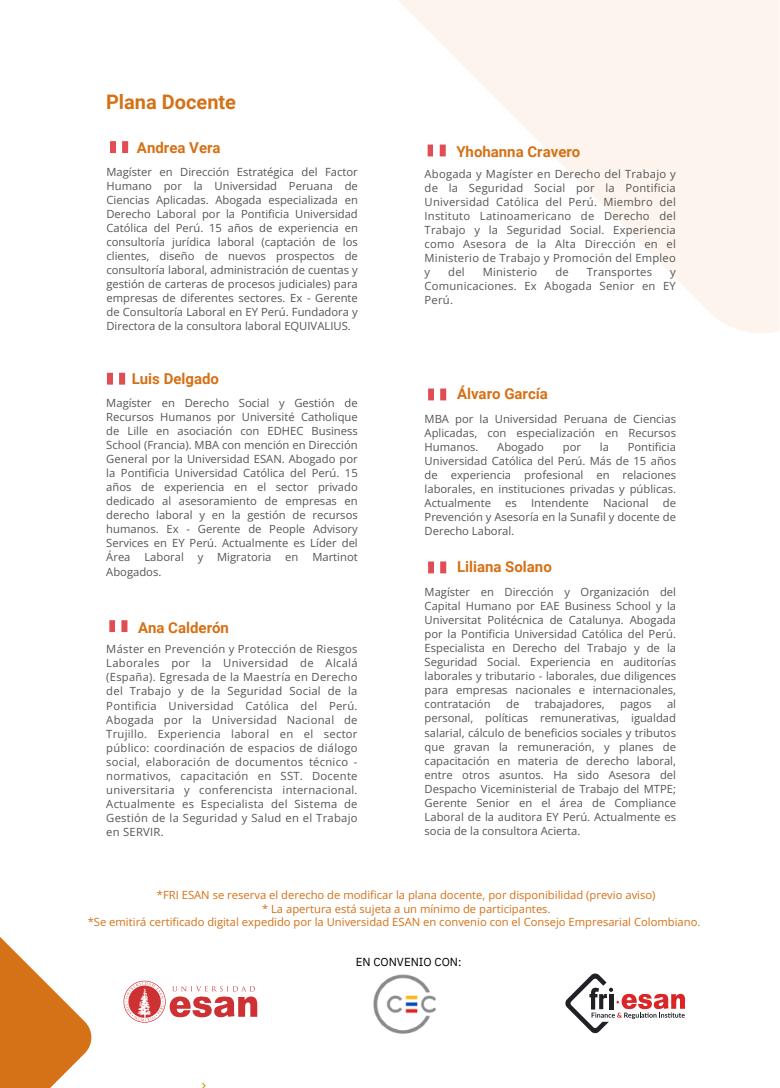
<style>
.page{position:relative;width:780px;height:1088px;background:#fff}
.page>*{position:absolute;margin:0;border:0;box-sizing:border-box;transform-origin:0 0}
.t1{font:700 20px "Roboto";color:#d57117}
.t2{font:700 15px "Roboto";color:#d57117}
.t3{font:11.62px "IBM Plex Sans";color:#000}
.t4{font:11.25px/14px "Open Sans";color:#555;text-align:justify}
.t5{font:11.25px "Open Sans";color:#d57117}
.t6{font:11.25px "Open Sans";letter-spacing:.02em;color:#555}
</style>
<div class="page">
<svg style="left:0;top:937px;width:91px;height:150px"></svg>
<svg style="left:107px;top:373px;width:6px;height:11px"></svg>
<svg style="left:119px;top:373px;width:6px;height:11px"></svg>
<svg style="left:109px;top:620px;width:6px;height:12px"></svg>
<svg style="left:121px;top:620px;width:6px;height:12px"></svg>
<svg style="left:110px;top:141px;width:6px;height:12px"></svg>
<svg style="left:122px;top:141px;width:6px;height:12px"></svg>
<svg style="left:202px;top:1082px;width:4px;height:5px"></svg>
<svg style="left:124px;top:980px;width:133px;height:42px"></svg>
<svg style="left:428px;top:388px;width:6px;height:12px"></svg>
<svg style="left:440px;top:388px;width:6px;height:12px"></svg>
<svg style="left:428px;top:561px;width:6px;height:12px"></svg>
<svg style="left:440px;top:561px;width:6px;height:12px"></svg>
<svg style="left:398px;top:0;width:381px;height:333px;fill:#fcf4ed"></svg>
<svg style="left:428px;top:144px;width:6px;height:12px"></svg>
<div style="left:434px;top:144px;width:6px;height:12px;background:#fff"></div>
<svg style="left:440px;top:144px;width:6px;height:12px"></svg>
<svg style="left:565px;top:973px;width:120px;height:60px"></svg>
<img style="left:373px;top:974px;width:63px;height:60px">
<p class="t1" style="left:106px;top:90px;width:132px">Plana Docente</p>
<p class="t2" style="left:137px;top:139px;width:85px">Andrea Vera</p>
<p class="t4" style="left:107px;top:164px;width:253px">Magíster en Dirección Estratégica del Factor Humano por la Universidad Peruana de Ciencias Aplicadas. Abogada especializada en Derecho Laboral por la Pontificia Universidad Católica del Perú. 15 años de experiencia en consultoría jurídica laboral (captación de los clientes, diseño de nuevos prospectos de consultoría laboral, administración de cuentas y gestión de carteras de procesos judiciales) para empresas de diferentes sectores. Ex - Gerente de Consultoría Laboral en EY Perú. Fundadora y Directora de la consultora laboral EQUIVALIUS.</p>
<p class="t2" style="left:132px;top:370px;width:89px">Luis Delgado</p>
<p class="t4" style="left:106px;top:395px;width:253px">Magíster en Derecho Social y Gestión de Recursos Humanos por Université Catholique de Lille en asociación con EDHEC Business School (Francia). MBA con mención en Dirección General por la Universidad ESAN. Abogado por la Pontificia Universidad Católica del Perú. 15 años de experiencia en el sector privado dedicado al asesoramiento de empresas en derecho laboral y en la gestión de recursos humanos. Ex - Gerente de People Advisory Services en EY Perú. Actualmente es Líder del Área Laboral y Migratoria en Martinot Abogados.</p>
<p class="t2" style="left:138px;top:619px;width:92px">Ana Calderón</p>
<p class="t4" style="left:106px;top:642px;width:253px">Máster en Prevención y Protección de Riesgos Laborales por la Universidad de Alcalá (España). Egresada de la Maestría en Derecho del Trabajo y de la Seguridad Social de la Pontificia Universidad Católica del Perú.<br>Abogada por la Universidad Nacional de Trujillo. Experiencia laboral en el sector público: coordinación de espacios de diálogo social, elaboración de documentos técnico - normativos, capacitación en SST. Docente universitaria y conferencista internacional.<br>Actualmente es Especialista del Sistema de Gestión de la Seguridad y Salud en el Trabajo en SERVIR.</p>
<p class="t2" style="left:456px;top:143px;width:126px">Yhohanna Cravero</p>
<p class="t4" style="left:425px;top:166px;width:253px">Abogada y Magíster en Derecho del Trabajo y de la Seguridad Social por la Pontificia Universidad Católica del Perú. Miembro del Instituto Latinoamericano de Derecho del Trabajo y la Seguridad Social. Experiencia como Asesora de la Alta Dirección en el Ministerio de Trabajo y Promoción del Empleo y</p>
<p class="t4" style="left:448px;top:265px;width:18px">del</p>
<p class="t6" style="left:483px;top:264px;width:56px">Ministerio</p>
<p class="t4" style="left:555px;top:265px;width:15px">de</p>
<p class="t6" style="left:587px;top:264px;width:67px">Transportes</p>
<p class="t4" style="left:425px;top:265px;width:253px;text-indent:246px">y Comunicaciones. Ex Abogada Senior en EY Perú.</p>
<p class="t2" style="left:457px;top:385px;width:93px">Álvaro García</p>
<p class="t4" style="left:425px;top:411px;width:253px">MBA por la Universidad Peruana de Ciencias Aplicadas, con especialización en Recursos Humanos.</p>
<p class="t4" style="left:425px;top:439px;width:253px;text-indent:203px">Pontificia Universidad Católica del Perú. Más de 15 años de experiencia profesional en relaciones laborales, en instituciones privadas y públicas.<br>Actualmente</p>
<p class="t4" style="left:497px;top:439px;width:48px">Abogado</p>
<p class="t4" style="left:563px;top:439px;width:20px">por</p>
<p class="t4" style="left:600px;top:439px;width:11px">la</p>
<p class="t4" style="left:425px;top:496px;width:253px;text-indent:238px">de Prevención y Asesoría en la Sunafil y docente de Derecho Laboral.</p>
<p class="t4" style="left:505px;top:496px;width:13px">es</p>
<p class="t4" style="left:531px;top:496px;width:59px">Intendente</p>
<p class="t4" style="left:603px;top:496px;width:47px">Nacional</p>
<p class="t2" style="left:457px;top:558px;width:96px">Liliana Solano</p>
<p class="t4" style="left:425px;top:584px;width:253px">Magíster en Dirección y Organización del Capital Humano por EAE Business School y la Universitat Politécnica de Catalunya. Abogada por la Pontificia Universidad Católica del Perú.<br>Especialista en Derecho del Trabajo y de la Seguridad Social. Experiencia en auditorías laborales y tributario - laborales, due diligences para empresas nacionales e internacionales, contratación</p>
<p class="t4" style="left:425px;top:697px;width:253px;text-indent:242px">al personal, políticas remunerativas, igualdad salarial, cálculo de beneficios sociales y tributos que gravan la remuneración, y planes de capacitación en materia de derecho laboral, entre otros asuntos. Ha sido Asesora del Despacho Viceministerial de Trabajo del MTPE; Gerente Senior en el área de Compliance Laboral de la auditora EY Perú. Actualmente es socia de la consultora Acierta.</p>
<p class="t4" style="left:506px;top:697px;width:15px">de</p>
<p class="t4" style="left:535px;top:697px;width:71px">trabajadores,</p>
<p class="t4" style="left:620px;top:697px;width:33px">pagos</p>
<p class="t5" style="left:157px;top:887px;width:500px">*FRI ESAN se reserva el derecho de modificar la plana docente, por disponibilidad (previo aviso)</p>
<p class="t5" style="left:262px;top:900px;width:290px">* La apertura está sujeta a un mínimo de participantes.</p>
<p class="t5" style="left:88px;top:913px;width:614px">*Se emitirá certificado digital expedido por la Universidad ESAN en convenio con el Consejo Empresarial Colombiano.</p>
<p class="t3" style="left:356px;top:954px;width:107px">EN CONVENIO CON:</p>
</div>
